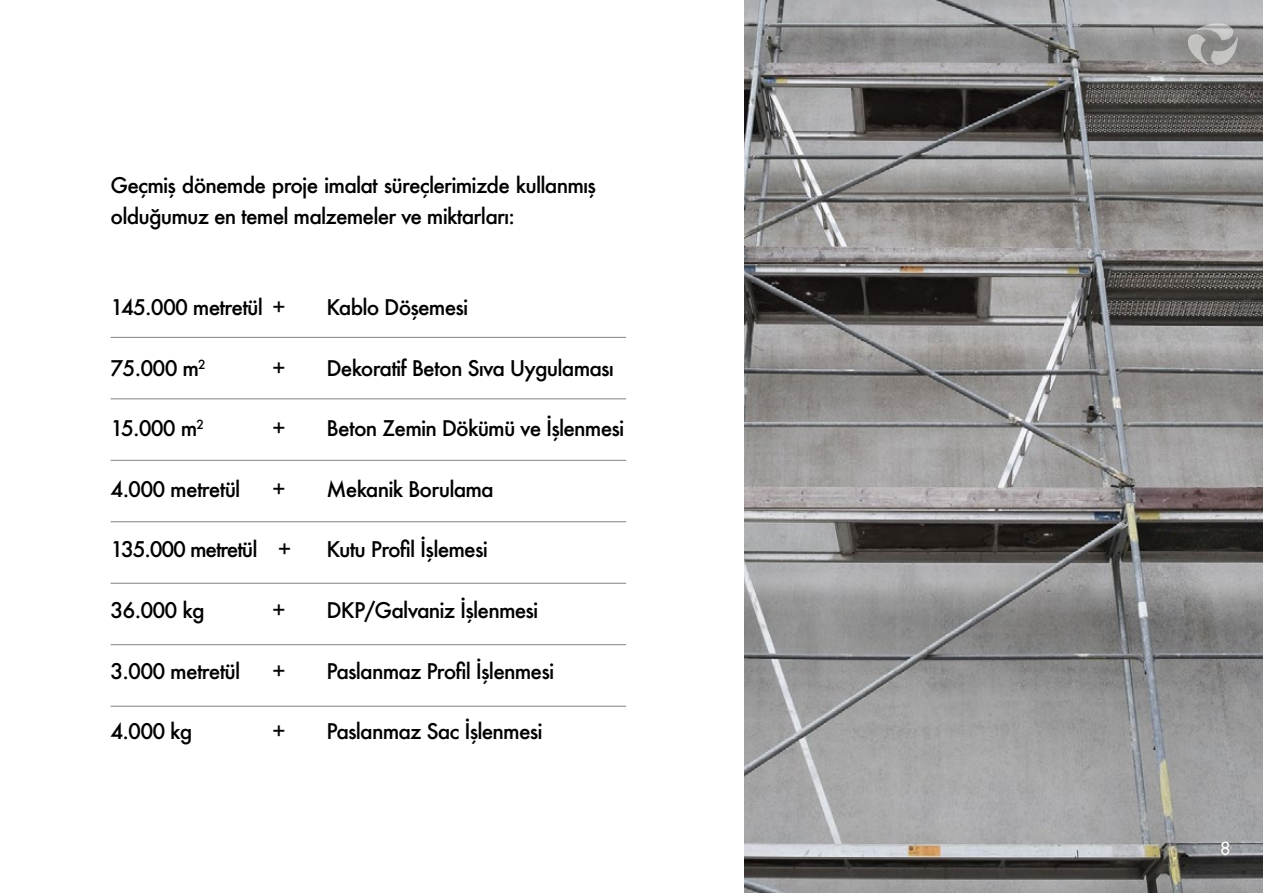
<style>
.page{position:relative;width:1263px;height:893px;background:#fff}
.page>*{position:absolute;margin:0;border:0;box-sizing:border-box;transform-origin:0 0}
.t1{font:500 21px/30.6px "Futura";letter-spacing:-.04em;color:#000}
.t2{font:500 21px "Futura";letter-spacing:-.06em;color:#000}
.t3{font:500 18px "Futura";color:#fff}
</style>
<div class="page">
<img style="left:744px;top:0;width:519px;height:893px">
<svg style="left:1188px;top:22px;width:50px;height:44px;background:#a5a4a2"></svg>
<hr style="left:111px;top:583px;width:515px;height:1px;background:#000">
<hr style="left:111px;top:644px;width:515px;height:1px;background:#000">
<hr style="left:111px;top:706px;width:515px;height:1px;background:#000">
<hr style="left:111px;top:337px;width:515px;height:1px;background:#000">
<hr style="left:111px;top:398px;width:515px;height:1px;background:#000">
<hr style="left:111px;top:460px;width:515px;height:1px;background:#000">
<hr style="left:111px;top:521px;width:515px;height:1px;background:#000">
<p class="t1" style="left:111px;top:170px;width:487px">Geçmiş dönemde proje imalat süreçlerimizde kullanmış olduğumuz en temel malzemeler ve miktarları:</p>
<p class="t1" style="left:111px;top:292px;width:176px">145.000 metretül +</p>
<p class="t1" style="left:327px;top:292px;width:143px">Kablo Döşemesi</p>
<p class="t1" style="left:111px;top:352px;width:97px">75.000 m<sup>2</sup></p>
<p class="t1" style="left:273px;top:352px;width:14px">+</p>
<p class="t1" style="left:327px;top:352px;width:289px">Dekoratif Beton Sıva Uygulaması</p>
<p class="t1" style="left:111px;top:413px;width:95px">15.000 m<sup>2</sup></p>
<p class="t1" style="left:273px;top:413px;width:14px">+</p>
<p class="t1" style="left:327px;top:413px;width:299px">Beton Zemin Dökümü ve İşlenmesi</p>
<p class="t1" style="left:111px;top:473px;width:131px">4.000 metretül</p>
<p class="t1" style="left:273px;top:473px;width:14px">+</p>
<p class="t1" style="left:327px;top:473px;width:169px">Mekanik Borulama</p>
<p class="t2" style="left:111px;top:535px;width:182px">135.000 metretül +</p>
<p class="t1" style="left:327px;top:534px;width:163px">Kutu Profil İşlemesi</p>
<p class="t1" style="left:110px;top:595px;width:96px">36.000 kg</p>
<p class="t1" style="left:272px;top:595px;width:14px">+</p>
<p class="t1" style="left:326px;top:595px;width:213px">DKP/Galvaniz İşlenmesi</p>
<p class="t1" style="left:110px;top:655px;width:131px">3.000 metretül</p>
<p class="t1" style="left:272px;top:655px;width:14px">+</p>
<p class="t1" style="left:326px;top:655px;width:229px">Paslanmaz Profil İşlenmesi</p>
<p class="t1" style="left:110px;top:716px;width:83px">4.000 kg</p>
<p class="t1" style="left:272px;top:716px;width:14px">+</p>
<p class="t1" style="left:326px;top:716px;width:218px">Paslanmaz Sac İşlenmesi</p>
<p class="t3" style="left:1220px;top:836px;width:13px">8</p>
</div>
